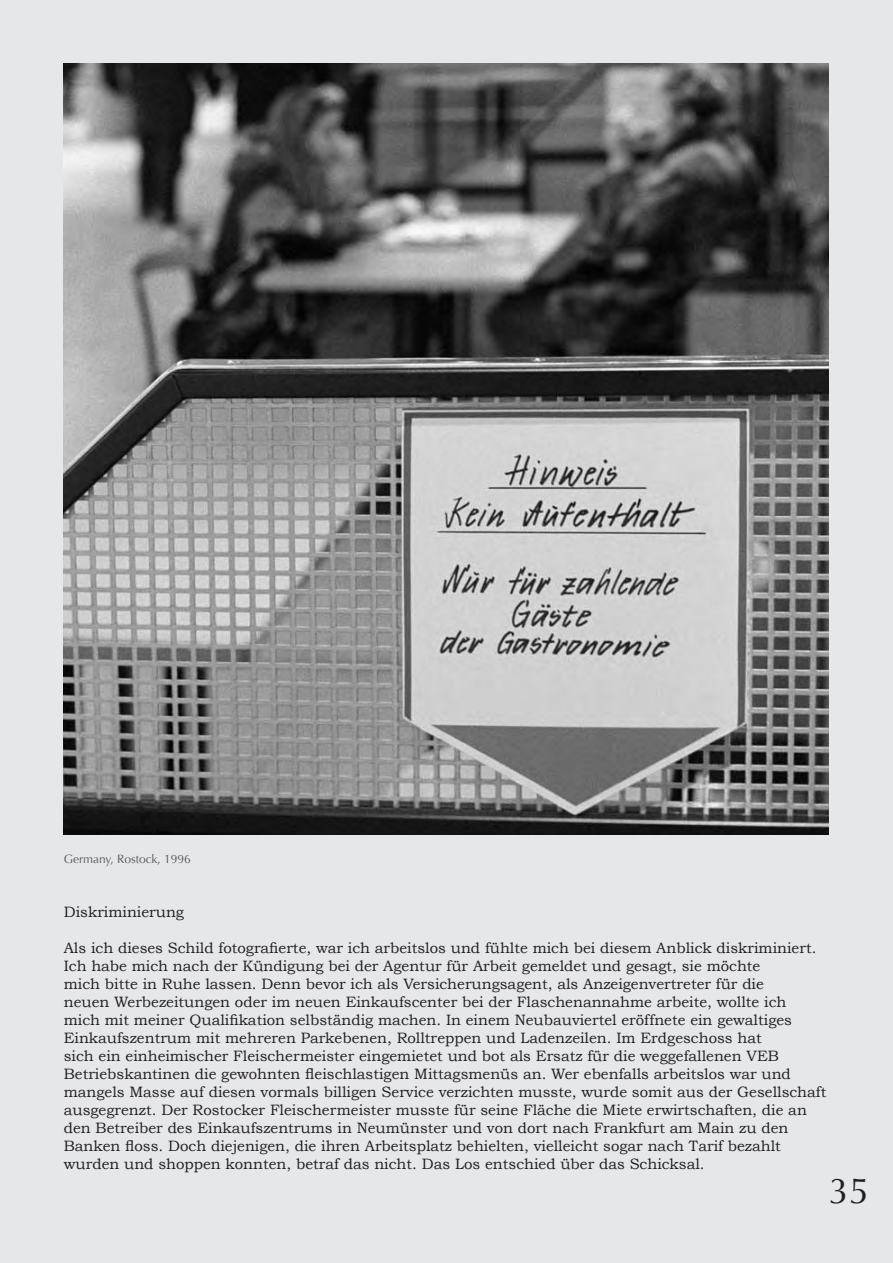
<style>
.page{position:relative;width:893px;height:1263px;background:#fff}
.page>*{position:absolute;margin:0;border:0;box-sizing:border-box;transform-origin:0 0}
.t1{font:36px "Optima";color:#231f20}
.t2{font:15px/18px "Bookman Old Style";color:#231f20}
.t3{font:12px "Optima";color:#57585a}
</style>
<div class="page">
<div style="left:1px;top:1px;width:891px;height:1261px;background:#e6e7e9"></div>
<img style="left:64px;top:64px;width:765px;height:771px">
<p class="t3" style="left:64px;top:852px;width:129px">Germany, Rostock, 1996</p>
<p class="t2" style="left:64px;top:902px;width:122px">Diskriminierung</p>
<p class="t2" style="left:64px;top:938px;width:764px">Als ich dieses Schild fotografierte, war ich arbeitslos und fühlte mich bei diesem Anblick diskriminiert.<br>Ich habe mich nach der Kündigung bei der Agentur für Arbeit gemeldet und gesagt, sie möchte<br>mich bitte in Ruhe lassen. Denn bevor ich als Versicherungsagent, als Anzeigenvertreter für die<br>neuen Werbezeitungen oder im neuen Einkaufscenter bei der Flaschenannahme arbeite, wollte ich mich mit meiner Qualifikation selbständig machen. In einem Neubauviertel eröffnete ein gewaltiges Einkaufszentrum mit mehreren Parkebenen, Rolltreppen und Ladenzeilen. Im Erdgeschoss hat<br>sich ein einheimischer Fleischermeister eingemietet und bot als Ersatz für die weggefallenen VEB Betriebskantinen die gewohnten fleischlastigen Mittagsmenüs an. Wer ebenfalls arbeitslos war und mangels Masse auf diesen vormals billigen Service verzichten musste, wurde somit aus der Gesellschaft ausgegrenzt. Der Rostocker Fleischermeister musste für seine Fläche die Miete erwirtschaften, die an den Betreiber des Einkaufszentrums in Neumünster und von dort nach Frankfurt am Main zu den Banken floss. Doch diejenigen, die ihren Arbeitsplatz behielten, vielleicht sogar nach Tarif bezahlt wurden und shoppen konnten, betraf das nicht. Das Los entschied über das Schicksal.</p>
<h1 class="t1" style="left:829px;top:1169px;width:42px">35</h1>
</div>
